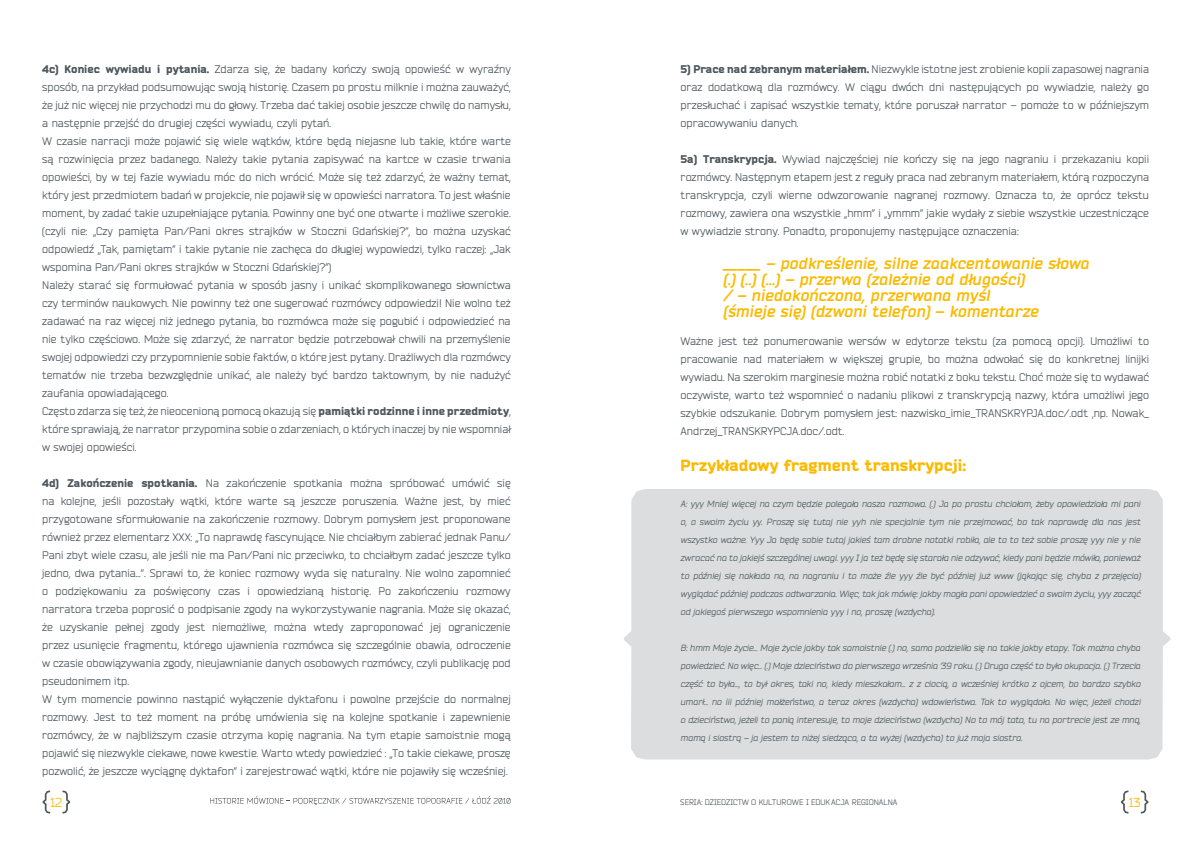
<style>
.page{position:relative;width:1191px;height:842px;background:#fff}
.page>*{position:absolute;margin:0;border:0;box-sizing:border-box;transform-origin:0 0}
.t1{font:italic 700 16px/16px "Bender";letter-spacing:.005em;color:#fbba00}
.t2{font:900 16px "Bender";letter-spacing:.005em;color:#fbba00}
.t3{font:13px "Bender";color:#fbba00}
.t4{font:11px/18px "Bender";letter-spacing:.005em;color:#4c565c;text-align:justify}
.t5{font:italic 9px/18px "Bender";color:#4c565c;text-align:justify}
.t6{font:8px "Bender";color:#4c565c}
.s1{font-weight:900}
</style>
<div class="page">
<svg style="left:1140px;top:790px;width:8px;height:24px"></svg>
<svg style="left:62px;top:790px;width:8px;height:24px"></svg>
<svg style="left:1120px;top:790px;width:8px;height:24px"></svg>
<svg style="left:43px;top:790px;width:7px;height:24px"></svg>
<svg style="left:210px;top:796px;width:300px;height:9px"></svg>
<div style="left:624px;top:489px;width:546px;height:270px;background:#dbddde"></div>
<p class="t4" style="left:42px;top:61px;width:470px;text-align:left"><span class="s1">4c) Koniec wywiadu i pytania.</span> Zdarza się, że badany kończy swoją opowieść w wyraźny sposób, na przykład podsumowując swoją historię. Czasem po prostu milknie i można zauważyć, że już nic więcej nie przychodzi mu do głowy. Trzeba dać takiej osobie jeszcze chwilę do namysłu, a następnie przejść do drugiej części wywiadu, czyli pytań.<br>W czasie narracji może pojawić się wiele wątków, które będą niejasne lub takie, które warte są rozwinięcia przez badanego. Należy takie pytania zapisywać na kartce w czasie trwania opowieści, by w tej fazie wywiadu móc do nich wrócić. Może się też zdarzyć, że ważny temat, który jest przedmiotem badań w projekcie, nie pojawił się w opowieści narratora. To jest właśnie moment, by zadać takie uzupełniające pytania. Powinny one być one otwarte i możliwe szerokie. (czyli nie: „Czy pamięta Pan/Pani okres strajków w Stoczni Gdańskiej?”, bo można uzyskać odpowiedź „Tak, pamiętam” i takie pytanie nie zachęca do długiej wypowiedzi, tylko raczej: „Jak wspomina Pan/Pani okres strajków w Stoczni Gdańskiej?”)<br>Należy starać się formułować pytania w sposób jasny i unikać skomplikowanego słownictwa czy terminów naukowych. Nie powinny też one sugerować rozmówcy odpowiedzi! Nie wolno też zadawać na raz więcej niż jednego pytania, bo rozmówca może się pogubić i odpowiedzieć na nie tylko częściowo. Może się zdarzyć, że narrator będzie potrzebował chwili na przemyślenie swojej odpowiedzi czy przypomnienie sobie faktów, o które jest pytany. Drażliwych dla rozmówcy tematów nie trzeba bezwzględnie unikać, ale należy być bardzo taktownym, by nie nadużyć zaufania opowiadającego.<br>Często zdarza się też, że nieocenioną pomocą okazują się <span class="s1">pamiątki rodzinne i inne przedmioty</span>, które sprawiają, że narrator przypomina sobie o zdarzeniach, o których inaczej by nie wspomniał w swojej opowieści.</p>
<p class="t4" style="left:42px;top:475px;width:470px;text-align:left"><span class="s1">4d) Zakończenie spotkania.</span> Na zakończenie spotkania można spróbować umówić się na kolejne, jeśli pozostały wątki, które warte są jeszcze poruszenia. Ważne jest, by mieć przygotowane sformułowanie na zakończenie rozmowy. Dobrym pomysłem jest proponowane również przez elementarz XXX: „To naprawdę fascynujące. Nie chciałbym zabierać jednak Panu/ Pani zbyt wiele czasu, ale jeśli nie ma Pan/Pani nic przeciwko, to chciałbym zadać jeszcze tylko jedno, dwa pytania…”. Sprawi to, że koniec rozmowy wyda się naturalny. Nie wolno zapomnieć o podziękowaniu za poświęcony czas i opowiedzianą historię. Po zakończeniu rozmowy narratora trzeba poprosić o podpisanie zgody na wykorzystywanie nagrania. Może się okazać, że uzyskanie pełnej zgody jest niemożliwe, można wtedy zaproponować jej ograniczenie przez usunięcie fragmentu, którego ujawnienia rozmówca się szczególnie obawia, odroczenie w czasie obowiązywania zgody, nieujawnianie danych osobowych rozmówcy, czyli publikację pod pseudonimem itp.<br>W tym momencie powinno nastąpić wyłączenie dyktafonu i powolne przejście do normalnej rozmowy. Jest to też moment na próbę umówienia się na kolejne spotkanie i zapewnienie rozmówcy, że w najbliższym czasie otrzyma kopię nagrania. Na tym etapie samoistnie mogą pojawić się niezwykle ciekawe, nowe kwestie. Warto wtedy powiedzieć : „To takie ciekawe, proszę pozwolić, że jeszcze wyciągnę dyktafon” i zarejestrować wątki, które nie pojawiły się wcześniej.</p>
<p class="t4" style="left:680px;top:61px;width:470px"><span class="s1">5) Prace nad zebranym materiałem.</span> Niezwykle istotne jest zrobienie kopii zapasowej nagrania oraz dodatkową dla rozmówcy. W ciągu dwóch dni następujących po wywiadzie, należy go przesłuchać i zapisać wszystkie tematy, które poruszał narrator – pomoże to w późniejszym opracowywaniu danych.</p>
<p class="t4" style="left:680px;top:151px;width:470px"><span class="s1">5a) Transkrypcja.</span> Wywiad najczęściej nie kończy się na jego nagraniu i przekazaniu kopii rozmówcy. Następnym etapem jest z reguły praca nad zebranym materiałem, którą rozpoczyna transkrypcja, czyli wierne odwzorowanie nagranej rozmowy. Oznacza to, że oprócz tekstu rozmowy, zawiera ona wszystkie „hmm” i „ymmm” jakie wydały z siebie wszystkie uczestniczące w wywiadzie strony. Ponadto, proponujemy następujące oznaczenia:</p>
<h1 class="t1" style="left:723px;top:256px;width:367px">_____ – podkreślenie, silne zaakcentowanie słowa (.) (..) (...) – przerwa (zależnie od długości)<br>/ – niedokończona, przerwana myśl<br>(śmieje się) (dzwoni telefon) – komentarze</h1>
<p class="t4" style="left:680px;top:333px;width:470px">Ważne jest też ponumerowanie wersów w edytorze tekstu (za pomocą opcji). Umożliwi to pracowanie nad materiałem w większej grupie, bo można odwołać się do konkretnej linijki wywiadu. Na szerokim marginesie można robić notatki z boku tekstu. Choć może się to wydawać oczywiste, warto też wspomnieć o nadaniu plikowi z transkrypcją nazwy, która umożliwi jego szybkie odszukanie. Dobrym pomysłem jest: nazwisko_imie_TRANSKRYPJA.doc/.odt ,np. Nowak_ Andrzej_TRANSKRYPCJA.doc/.odt.</p>
<h1 class="t2" style="left:680px;top:456px;width:287px">Przykładowy fragment transkrypcji:</h1>
<p class="t5" style="left:680px;top:495px;width:461px">A: yyy Mniej więcej na czym będzie polegała nasza rozmowa. (.) Ja po prostu chciałam, żeby opowiedziała mi pani o, o swoim życiu yy. Proszę się tutaj nie yyh nie specjalnie tym nie przejmować, bo tak naprawdę dla nas jest wszystko ważne. Yyy Ja będę sobie tutaj jakieś tam drobne notatki robiła, ale to to też sobie proszę yyy nie y nie zwracać na to jakiejś szczególnej uwagi. yyy I ja też będę się starała nie odzywać, kiedy pani będzie mówiła, ponieważ to później się nakłada na, na nagraniu i to może źle yyy źle być później już www (jąkając się, chyba z przejęcia) wyglądać później podczas odtwarzania. Więc, tak jak mówię: jakby mogła pani opowiedzieć o swoim życiu, yyy zacząć od jakiegoś pierwszego wspomnienia yyy i no, proszę (wzdycha).</p>
<p class="t5" style="left:680px;top:639px;width:461px">B: hmm Moje życie… Moje życie jakby tak samoistnie (.) no, samo podzieliło się na takie jakby etapy. Tak można chyba powiedzieć. No więc… (.) Moje dzieciństwo do pierwszego września ‘39 roku. (.) Druga część to było okupacja. (.) Trzecia część to była…, to był okres, taki no, kiedy mieszkałam… z z ciocią, a wcześniej krótko z ojcem, bo bardzo szybko umarł… no iii później małżeństwo, a teraz okres (wzdycha) wdowieństwa. Tak to wyglądało. No więc, jeżeli chodzi o dzieciństwo, jeżeli to panią interesuje, to moje dzieciństwo (wzdycha) No to mój tata, tu na portrecie jest ze mną, mamą i siostrą – ja jestem ta niżej siedząca, a ta wyżej (wzdycha) to już moja siostra.</p>
<p class="t3" style="left:50px;top:794px;width:13px">12</p>
<p class="t6" style="left:680px;top:797px;width:219px">SERIA: DZIEDZICTW O KULTUROWE I EDUKACJA REGIONALNA</p>
<p class="t3" style="left:1128px;top:794px;width:13px">13</p>
</div>
